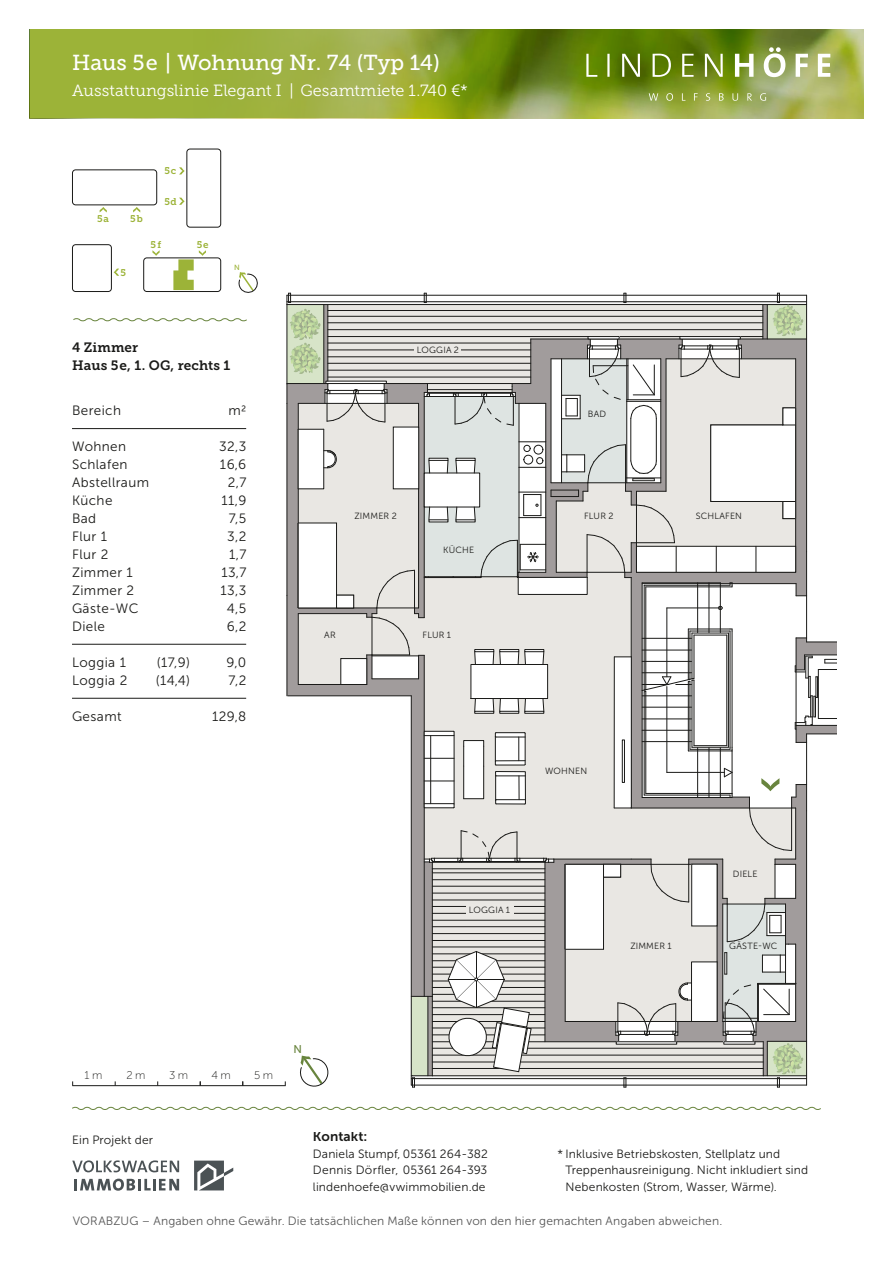
<style>
.page{position:relative;width:893px;height:1263px;background:#fff}
.page>*{position:absolute;margin:0;border:0;box-sizing:border-box;transform-origin:0 0}
.t1{font:21.6px "Museo Slab 500";color:#fff}
.t2{font:16.2px "Museo Slab 300";letter-spacing:.005em;color:#fff}
.t3{font:13.5px "Museo Sans 300";letter-spacing:.03em;color:#1a1a18}
.t4{font:13.5px/18px "Museo Slab 700";letter-spacing:.01em;color:#1a1a18}
.t5{font:13.5px "Museo Sans 700";letter-spacing:.01em;color:#1a1a18}
.t6{font:12px/16.5px "Museo Sans 300";letter-spacing:.01em;color:#1a1a18;text-align:justify}
.t7{font:12px "Museo Sans 300";letter-spacing:.015em;color:#565656}
.t8{font:11.25px "Museo Sans 100";color:#1a1a18}
.t9{font:11.25px "Museo Sans 500";color:#68843d}
.t10{font:9.75px "Museo Slab 700";letter-spacing:.085em;color:#9cb338}
.t11{font:9px "Museo Sans 300";letter-spacing:.025em;color:#1a1a18}
.t12{font:7.5px "Museo Sans 500";color:#9cb338}
</style>
<div class="page">
<img style="left:551px;top:30px;width:312px;height:88px">
<svg style="left:194px;top:1160px;width:39px;height:30px"></svg>
<svg style="left:72px;top:1160px;width:107px;height:12px"></svg>
<svg style="left:75px;top:1178px;width:104px;height:13px"></svg>
<svg style="left:72px;top:1106px;width:749px;height:4px"></svg>
<svg style="left:649px;top:93px;width:117px;height:8px"></svg>
<svg style="left:586px;top:47px;width:244px;height:30px;background:#8aa04b"></svg>
<svg style="left:30px;top:30px;width:521px;height:88px;background:#94a937"></svg>
<hr style="left:72px;top:428px;width:174px;height:1px;background:#1a1a18">
<hr style="left:72px;top:644px;width:174px;height:1px;background:#1a1a18">
<hr style="left:72px;top:698px;width:174px;height:1px;background:#1a1a18">
<svg style="left:73px;top:318px;width:174px;height:4px"></svg>
<svg style="left:114px;top:269px;width:5px;height:7px"></svg>
<svg style="left:100px;top:207px;width:7px;height:5px"></svg>
<svg style="left:133px;top:207px;width:7px;height:5px"></svg>
<div style="left:72px;top:170px;width:85px;height:35px;border:1px solid #1a1a18;border-radius:3px"></div>
<div style="left:187px;top:149px;width:34px;height:78px;border:1px solid #1a1a18;border-radius:3px"></div>
<svg style="left:179px;top:167px;width:6px;height:7px"></svg>
<svg style="left:179px;top:198px;width:6px;height:7px"></svg>
<div style="left:144px;top:258px;width:77px;height:34px;border:1px solid #1a1a18;border-radius:3px"></div>
<svg style="left:173px;top:250px;width:33px;height:40px"></svg>
<svg style="left:152px;top:250px;width:8px;height:6px"></svg>
<svg style="left:239px;top:272px;width:19px;height:21px"></svg>
<div style="left:72px;top:244px;width:40px;height:48px;border:1px solid #1a1a18;border-radius:3px"></div>
<hr style="left:72px;top:1085px;width:214px;height:1px;background:#1a1a18">
<svg style="left:285px;top:293px;width:551px;height:795px"></svg>
<h1 class="t1" style="left:72px;top:50px;width:369px">Haus 5e | Wohnung Nr. 74 (Typ 14)</h1>
<h2 class="t2" style="left:72px;top:81px;width:397px">Ausstattungslinie Elegant I | Gesamtmiete 1.740 €*</h2>
<p class="t10" style="left:97px;top:213px;width:14px">5a</p>
<p class="t10" style="left:130px;top:213px;width:14px">5b</p>
<p class="t10" style="left:121px;top:267px;width:7px">5</p>
<p class="t10" style="left:164px;top:165px;width:13px">5c</p>
<p class="t10" style="left:164px;top:196px;width:14px">5d</p>
<p class="t10" style="left:151px;top:239px;width:12px">5f</p>
<p class="t10" style="left:197px;top:239px;width:13px">5e</p>
<p class="t12" style="left:234px;top:264px;width:7px">N</p>
<p class="t4" style="left:72px;top:338px;width:160px">4 Zimmer<br>Haus 5e, 1. OG, rechts 1</p>
<p class="t3" style="left:72px;top:403px;width:51px">Bereich</p>
<p class="t3" style="left:228px;top:403px;width:19px">m2</p>
<p class="t3" style="left:72px;top:439px;width:56px">Wohnen</p>
<p class="t3" style="left:219px;top:439px;width:29px">32,3</p>
<p class="t3" style="left:72px;top:457px;width:57px">Schlafen</p>
<p class="t3" style="left:220px;top:457px;width:28px">16,6</p>
<p class="t3" style="left:72px;top:475px;width:79px">Abstellraum</p>
<p class="t3" style="left:228px;top:475px;width:20px">2,7</p>
<p class="t3" style="left:72px;top:493px;width:42px">Küche</p>
<p class="t3" style="left:221px;top:493px;width:26px">11,9</p>
<p class="t3" style="left:72px;top:511px;width:26px">Bad</p>
<p class="t3" style="left:229px;top:511px;width:19px">7,5</p>
<p class="t3" style="left:72px;top:529px;width:36px">Flur 1</p>
<p class="t3" style="left:227px;top:529px;width:21px">3,2</p>
<p class="t3" style="left:72px;top:547px;width:38px">Flur 2</p>
<p class="t3" style="left:229px;top:547px;width:19px">1,7</p>
<p class="t3" style="left:72px;top:565px;width:62px">Zimmer 1</p>
<p class="t3" style="left:221px;top:565px;width:26px">13,7</p>
<p class="t3" style="left:72px;top:583px;width:64px">Zimmer 2</p>
<p class="t3" style="left:221px;top:583px;width:27px">13,3</p>
<p class="t3" style="left:72px;top:601px;width:68px">Gäste-WC</p>
<p class="t3" style="left:227px;top:601px;width:21px">4,5</p>
<p class="t3" style="left:72px;top:619px;width:35px">Diele</p>
<p class="t3" style="left:227px;top:619px;width:21px">6,2</p>
<p class="t3" style="left:72px;top:655px;width:56px">Loggia 1</p>
<p class="t3" style="left:157px;top:655px;width:35px">(17,9)</p>
<p class="t3" style="left:227px;top:655px;width:21px">9,0</p>
<p class="t3" style="left:72px;top:673px;width:57px">Loggia 2</p>
<p class="t3" style="left:156px;top:673px;width:36px">(14,4)</p>
<p class="t3" style="left:229px;top:673px;width:19px">7,2</p>
<p class="t3" style="left:72px;top:709px;width:51px">Gesamt</p>
<p class="t3" style="left:212px;top:709px;width:36px">129,8</p>
<p class="t11" style="left:417px;top:345px;width:44px">LOGGIA 2</p>
<p class="t11" style="left:588px;top:409px;width:20px">BAD</p>
<p class="t11" style="left:355px;top:511px;width:44px">ZIMMER 2</p>
<p class="t11" style="left:696px;top:511px;width:48px">SCHLAFEN</p>
<p class="t11" style="left:584px;top:511px;width:31px">FLUR 2</p>
<p class="t11" style="left:443px;top:545px;width:33px">KÜCHE</p>
<p class="t11" style="left:324px;top:630px;width:13px">AR</p>
<p class="t11" style="left:423px;top:630px;width:30px">FLUR 1</p>
<p class="t11" style="left:545px;top:766px;width:43px">WOHNEN</p>
<p class="t11" style="left:469px;top:905px;width:43px">LOGGIA 1</p>
<p class="t11" style="left:630px;top:941px;width:43px">ZIMMER 1</p>
<p class="t11" style="left:733px;top:869px;width:26px">DIELE</p>
<p class="t11" style="left:729px;top:941px;width:50px">GÄSTE-WC</p>
<p class="t8" style="left:85px;top:1069px;width:19px">1 m</p>
<p class="t8" style="left:126px;top:1069px;width:21px">2 m</p>
<p class="t8" style="left:169px;top:1069px;width:21px">3 m</p>
<p class="t8" style="left:211px;top:1069px;width:21px">4 m</p>
<p class="t8" style="left:254px;top:1069px;width:21px">5 m</p>
<p class="t6" style="left:72px;top:1132px;width:82px">Ein Projekt der</p>
<p class="t9" style="left:293px;top:1043px;width:10px">N</p>
<p class="t5" style="left:313px;top:1129px;width:56px">Kontakt:</p>
<p class="t6" style="left:313px;top:1145px;width:176px">Daniela Stumpf, 05361 264-382<br>Dennis Dörfler, 05361 264-393 lindenhoefe@vwimmobilien.de</p>
<p class="t6" style="left:566px;top:1145px;width:244px;text-align:left;text-indent:-8px">* Inklusive Betriebskosten, Stellplatz und<br>Treppenhausreinigung. Nicht inkludiert sind<br>Nebenkosten (Strom, Wasser, Wärme).</p>
<p class="t7" style="left:73px;top:1214px;width:651px">VORABZUG – Angaben ohne Gewähr. Die tatsächlichen Maße können von den hier gemachten Angaben abweichen.</p>
</div>
